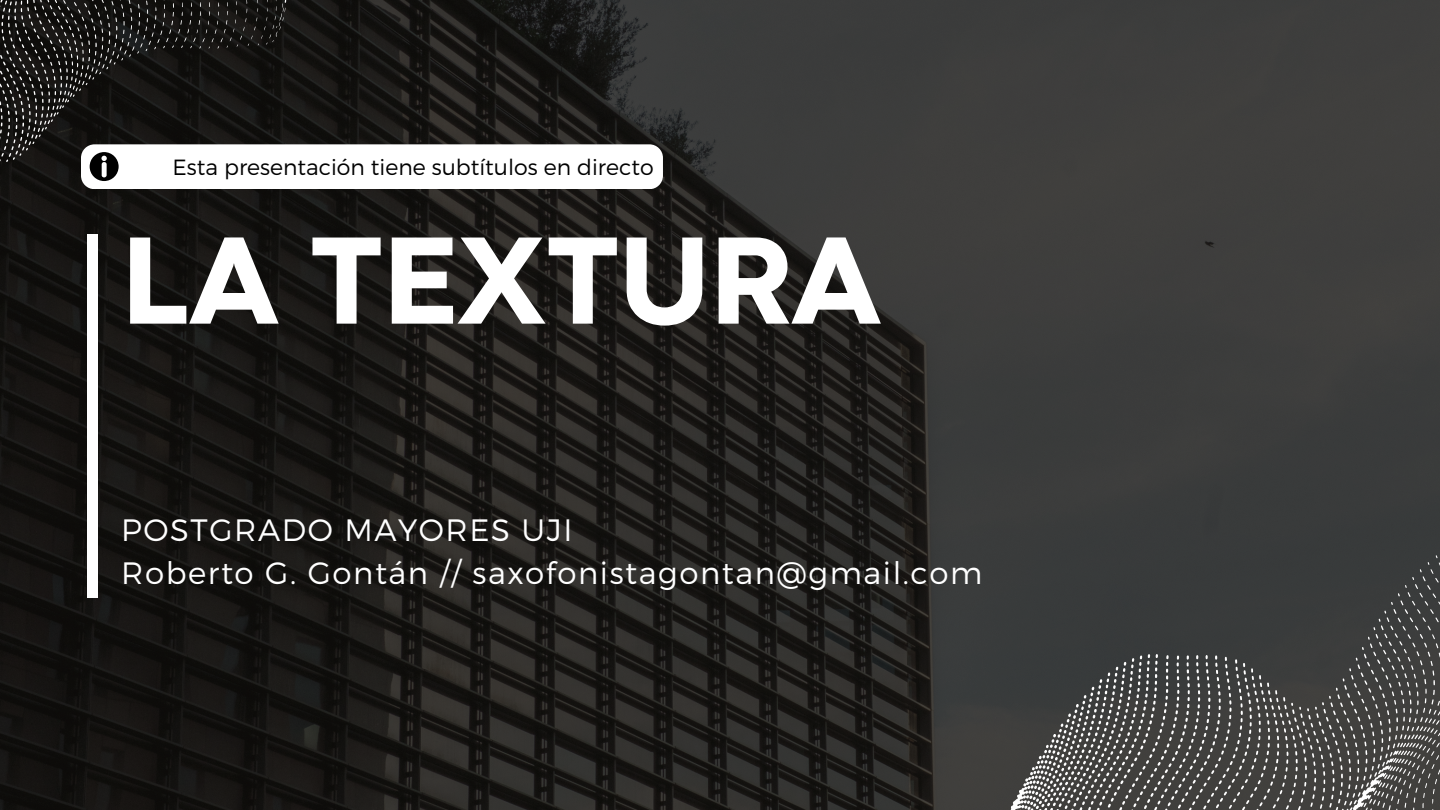
<style>
.page{position:relative;width:1440px;height:810px;background:#fff}
.page>*{position:absolute;margin:0;border:0;box-sizing:border-box;transform-origin:0 0}
.t1{font:800 129.7px "Codec Pro";color:#fff}
.t2{font:300 30.9px/43px "Montserrat";letter-spacing:.05em;color:#fff}
.t3{font:300 22px "Montserrat";color:#000}
</style>
<div class="page">
<img style="left:0;top:0;width:1440px;height:810px">
<div style="left:87px;top:235px;width:11px;height:363px;background:#fff"></div>
<svg style="left:897px;top:483px;width:543px;height:327px;background:#404140"></svg>
<svg style="left:0;top:0;width:332px;height:235px;background:#191816"></svg>
<div style="left:81px;top:144px;width:582px;height:45px;background:#fff;border-radius:14px"></div>
<svg style="left:90px;top:152px;width:29px;height:29px"></svg>
<p class="t3" style="left:173px;top:153px;width:483px">Esta presentación tiene subtítulos en directo</p>
<p class="t1" style="left:121px;top:235px;width:761px">LA TEXTURA</p>
<p class="t2" style="left:121px;top:507px;width:863px">POSTGRADO MAYORES UJI<br>Roberto G. Gontán // saxofonistagontan@gmail.com</p>
</div>
